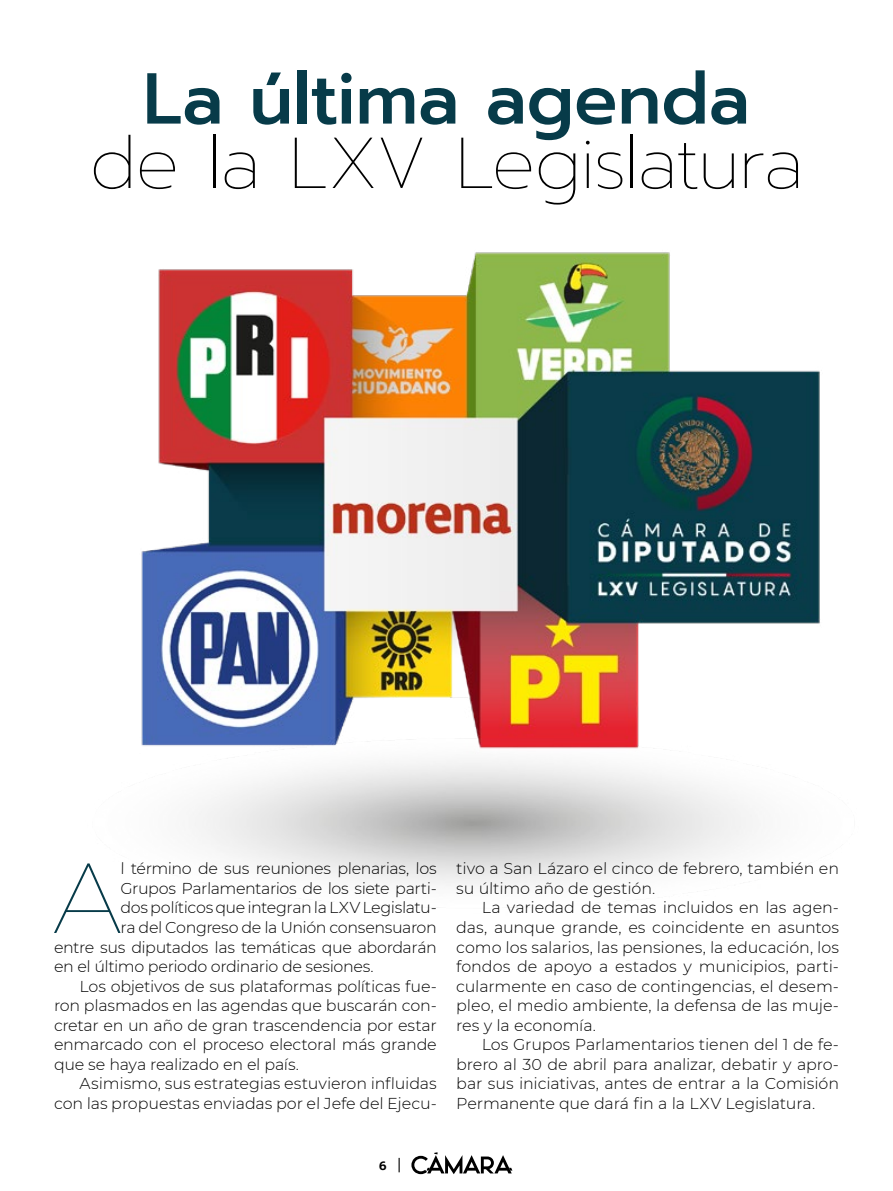
<style>
.page{position:relative;width:893px;height:1191px;background:#fff}
.page>*{position:absolute;margin:0;border:0;box-sizing:border-box;transform-origin:0 0}
.t1{font:100 99.3px "Montserrat";color:#073b49}
.t2{font:100 72px "Prompt";letter-spacing:-.02em;color:#000}
.t3{font:500 72px "Prompt";letter-spacing:-.005em;color:#073b49}
.t4{font:300 15.75px/19.5px "Montserrat";letter-spacing:.005em;color:#000;text-align:justify}
.t5{font:600 12px "Prompt";color:#000}
</style>
<div class="page">
<img style="left:141px;top:252px;width:679px;height:634px">
<svg style="left:399px;top:1157px;width:1px;height:15px"></svg>
<svg style="left:411px;top:1152px;width:101px;height:22px"></svg>
<h2 class="t3" style="left:143px;top:47px;width:609px">La última agenda</h2>
<h2 class="t2" style="left:90px;top:114px;width:715px">de la LXV Legislatura</h2>
<h1 class="t1" style="left:53px;top:831px;width:72px">A</h1>
<p class="t4" style="left:120px;top:858px;width:318px">l término de sus reuniones plenarias, los</p>
<p class="t4" style="left:120px;top:878px;width:318px">Grupos Parlamentarios de los siete parti-</p>
<p class="t4" style="left:120px;top:897px;width:318px">dos políticos que integran la LXV Legislatu-</p>
<p class="t4" style="left:120px;top:917px;width:318px">ra del Congreso de la Unión consensuaron</p>
<p class="t4" style="left:54px;top:936px;width:385px">entre sus diputados las temáticas que abordarán</p>
<p class="t4" style="left:54px;top:956px;width:321px">en el último periodo ordinario de sesiones.</p>
<p class="t4" style="left:80px;top:975px;width:359px">Los objetivos de sus plataformas políticas fue-</p>
<p class="t4" style="left:54px;top:995px;width:385px">ron plasmados en las agendas que buscarán con-</p>
<p class="t4" style="left:54px;top:1014px;width:385px">cretar en un año de gran trascendencia por estar</p>
<p class="t4" style="left:54px;top:1034px;width:385px">enmarcado con el proceso electoral más grande</p>
<p class="t4" style="left:54px;top:1053px;width:247px">que se haya realizado en el país.</p>
<p class="t4" style="left:80px;top:1073px;width:359px">Asimismo, sus estrategias estuvieron influidas</p>
<p class="t4" style="left:54px;top:1092px;width:385px">con las propuestas enviadas por el Jefe del Ejecu-</p>
<p class="t5" style="left:379px;top:1157px;width:9px">6</p>
<p class="t4" style="left:456px;top:858px;width:385px">tivo a San Lázaro el cinco de febrero, también en su último año de gestión.</p>
<p class="t4" style="left:456px;top:897px;width:385px;text-indent:26px">La variedad de temas incluidos en las agen&shy;das, aunque grande, es coincidente en asuntos como los salarios, las pensiones, la educación, los fondos de apoyo a estados y municipios, parti&shy;cularmente en caso de contingencias, el desem&shy;pleo, el medio ambiente, la defensa de las muje&shy;res y la economía.</p>
<p class="t4" style="left:456px;top:1034px;width:385px;text-indent:26px">Los Grupos Parlamentarios tienen del 1 de fe&shy;brero al 30 de abril para analizar, debatir y apro&shy;bar sus iniciativas, antes de entrar a la Comisión Permanente que dará fin a la LXV Legislatura.</p>
</div>
